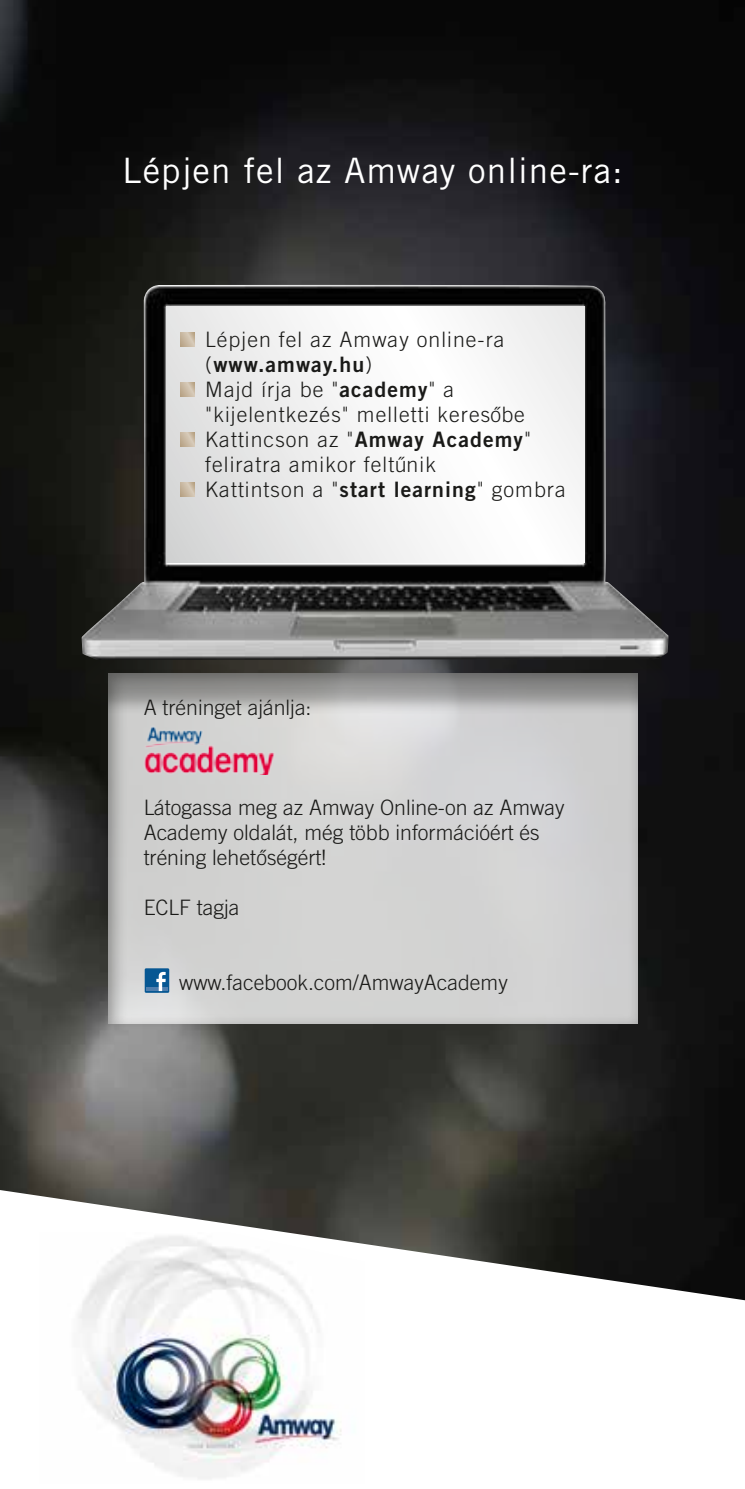
<style>
.page{position:relative;width:745px;height:1489px;background:#fff}
.page>*{position:absolute;margin:0;border:0;box-sizing:border-box;transform-origin:0 0}
.t1{font:35px "Trade Gothic";letter-spacing:.03em;color:#fff}
.t2{font:300 21.25px/25px "Trade Gothic";letter-spacing:.05em;color:#1a1a18}
.t3{font:300 21.25px/25px "Trade Gothic";color:#1a1a18}
.t4{font:21.25px "Trade Gothic Bold Two";letter-spacing:.05em;color:#1a1a18}
.s1{font-family:"Trade Gothic";font-weight:300}
.s2{font-family:"Trade Gothic Bold Two";font-weight:400}
</style>
<div class="page">
<img style="left:0;top:0;width:744px;height:1189px">
<svg style="left:0;top:1189px;width:744px;height:112px"></svg>
<div style="left:107px;top:671px;width:532px;height:353px;background:#1a1a18;opacity:.43"></div>
<div style="left:75px;top:314px;width:604px;height:402px;background:#1a1a18;opacity:.36"></div>
<img style="left:81px;top:285px;width:587px;height:375px">
<img style="left:40px;top:1232px;width:324px;height:247px">
<svg style="left:166px;top:306px;width:418px;height:257px"></svg>
<svg style="left:180px;top:332px;width:14px;height:15px"></svg>
<svg style="left:180px;top:382px;width:14px;height:15px"></svg>
<svg style="left:180px;top:432px;width:14px;height:15px"></svg>
<svg style="left:180px;top:482px;width:14px;height:15px"></svg>
<div style="left:145px;top:968px;width:24px;height:24px;background:#065793"></div>
<hr style="left:146px;top:987px;width:21px;height:4px;background:#4f7eae">
<svg style="left:156px;top:971px;width:9px;height:20px"></svg>
<img style="left:138px;top:720px;width:142px;height:54px">
<h1 class="t1" style="left:122px;top:149px;width:501px">Lépjen fel az Amway online-ra:</h1>
<p class="t2" style="left:205px;top:326px;width:300px">Lépjen fel az Amway online-ra</p>
<p class="t4" style="left:205px;top:351px;width:168px"><span class="s1">(</span>www.amway.hu<span class="s1">)</span></p>
<p class="t2" style="left:205px;top:376px;width:362px">Majd írja be "<span class="s2">academy</span>" a "kijelentkezés" melletti keres ˝obe<br>Kattincson az "<span class="s2">Amway Academy</span>" feliratra amikor felt ˝unik<br>Kattintson a "<span class="s2">start learning</span>" gombra</p>
<p class="t3" style="left:144px;top:694px;width:169px">A tréninget ajánlja:</p>
<p class="t3" style="left:144px;top:794px;width:422px">Látogassa meg az Amway Online-on az Amway<br>Academy oldalát, még több információért és tréning lehet ˝oségért!</p>
<p class="t3" style="left:144px;top:894px;width:97px">ECLF tagja</p>
<p class="t3" style="left:179px;top:969px;width:330px">www.facebook.com/AmwayAcademy</p>
</div>
